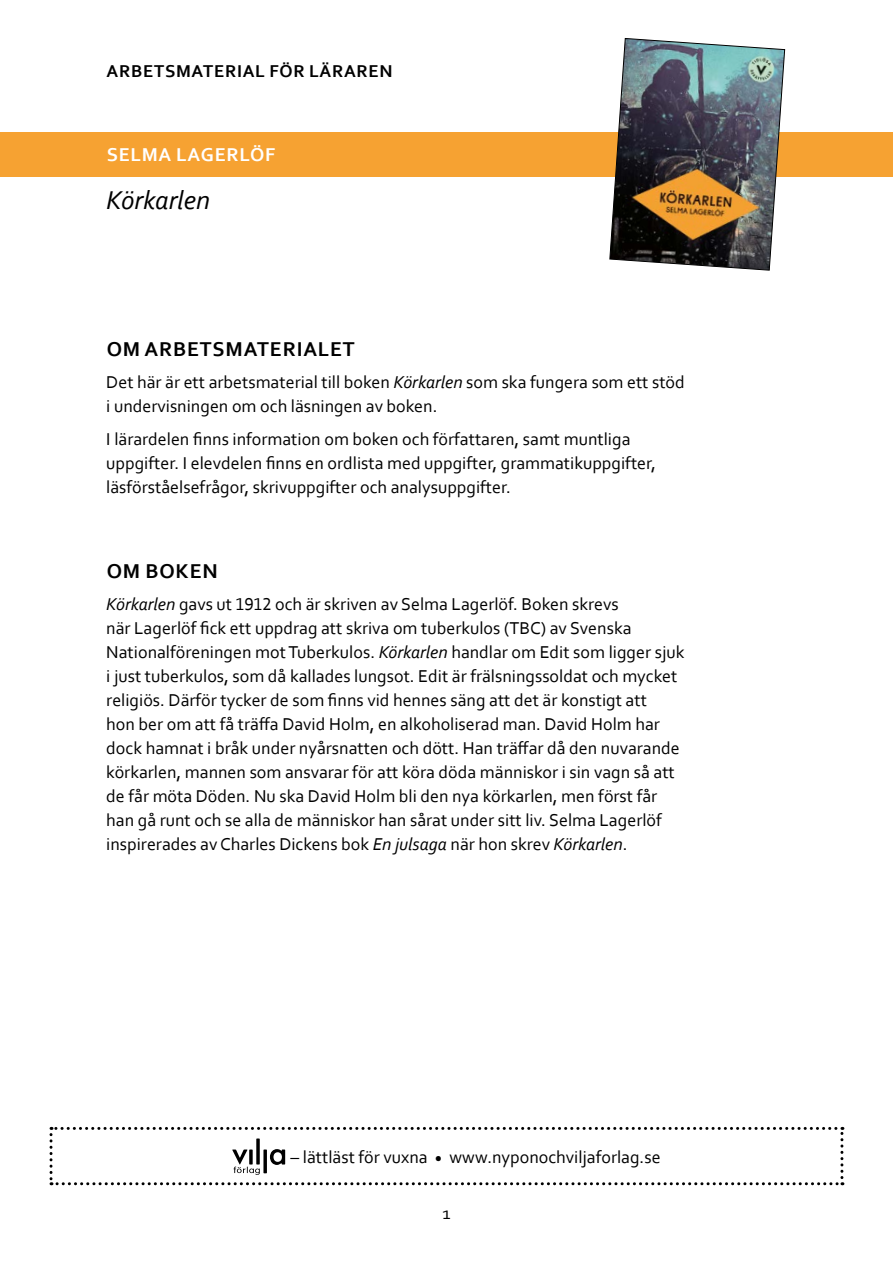
<style>
.page{position:relative;width:893px;height:1263px;background:#fff}
.page>*{position:absolute;margin:0;border:0;box-sizing:border-box;transform-origin:0 0}
.t1{font:italic 27px "Corbel";color:#000}
.t2{font:700 21px "Corbel";letter-spacing:.04em;color:#000}
.t3{font:700 19.5px "Corbel";letter-spacing:.04em;color:#fff}
.t4{font:18px/24px "Corbel";color:#000}
.t5{font:700 18px "Corbel";letter-spacing:.04em;color:#000}
.s1{font-style:italic}
</style>
<div class="page">
<div style="left:0;top:132px;width:893px;height:44px;background:#f6a232"></div>
<img style="left:609px;top:38px;width:176px;height:233px">
<svg style="left:50px;top:1127px;width:793px;height:58px"></svg>
<p class="t5" style="left:107px;top:60px;width:287px">ARBETSMATERIAL FÖR LÄRAREN</p>
<p class="t3" style="left:107px;top:143px;width:170px">SELMA LAGERLÖF</p>
<h1 class="t1" style="left:106px;top:184px;width:105px">Körkarlen</h1>
<p class="t2" style="left:107px;top:336px;width:250px">OM ARBETSMATERIALET</p>
<p class="t4" style="left:106px;top:370px;width:580px">Det här är ett arbetsmaterial till boken <span class="s1">Körkarlen</span> som ska fungera som ett stöd i undervisningen om och läsningen av boken.</p>
<p class="t4" style="left:106px;top:426px;width:551px">I lärardelen finns information om boken och författaren, samt muntliga uppgifter. I elevdelen finns en ordlista med uppgifter, grammatikuppgifter, läsförståelsefrågor, skrivuppgifter och analysuppgifter.</p>
<p class="t2" style="left:107px;top:558px;width:112px">OM BOKEN</p>
<p class="t4" style="left:106px;top:592px;width:580px"><span class="s1">Körkarlen</span> gavs ut 1912 och är skriven av Selma Lagerlöf. Boken skrevs<br>när Lagerlöf fick ett uppdrag att skriva om tuberkulos (TBC) av Svenska Nationalföreningen mot Tuberkulos. <span class="s1">Körkarlen</span> handlar om Edit som ligger sjuk i just tuberkulos, som då kallades lungsot. Edit är frälsningssoldat och mycket religiös. Därför tycker de som finns vid hennes säng att det är konstigt att<br>hon ber om att få träffa David Holm, en alkoholiserad man. David Holm har dock hamnat i bråk under nyårsnatten och dött. Han träffar då den nuvarande körkarlen, mannen som ansvarar för att köra döda människor i sin vagn så att de får möta Döden. Nu ska David Holm bli den nya körkarlen, men först får han gå runt och se alla de människor han sårat under sitt liv. Selma Lagerlöf inspirerades av Charles Dickens bok <span class="s1">En julsaga</span> när hon skrev <span class="s1">Körkarlen</span>.</p>
<p class="t4" style="left:291px;top:1144px;width:372px">– lättläst för vuxna <sub>•</sub> www.nyponochviljaforlag.se</p>
<p class="t4" style="left:442px;top:1200px;width:10px">1</p>
</div>
